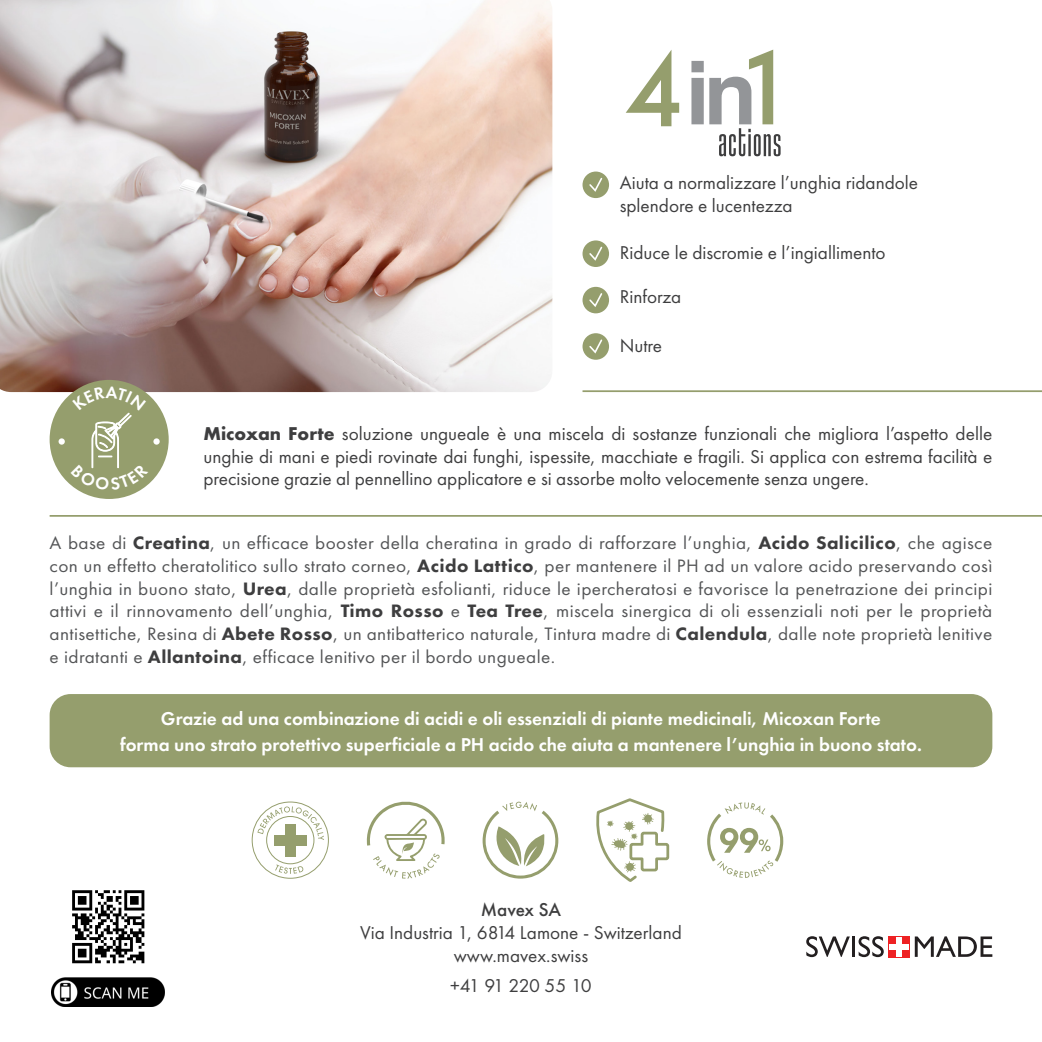
<style>
.page{position:relative;width:1042px;height:1042px;background:#fff}
.page>*{position:absolute;margin:0;border:0;box-sizing:border-box;transform-origin:0 0}
.t1{font:19.25px/22.8px "Futura PT";color:#3e3e3f;text-align:justify}
.t2{font:600 19.25px "Futura PT";color:#fff}
.t3{font:19.25px "Futura PT";letter-spacing:-.05em;color:#3e3e3f}
.t4{font:500 19.25px "Futura PT";color:#3e3e3f}
.t5{font:18.72px/22.8px "Futura PT";letter-spacing:.02em;color:#545557;text-align:justify}
.s1{font-weight:700}
.s2{font-weight:800;color:#3e3e3f}
</style>
<div class="page">
<div style="left:50px;top:694px;width:942px;height:73px;background:#959e6d;border-radius:21px"></div>
<svg style="left:806px;top:936px;width:44px;height:21px"></svg>
<hr style="left:852px;top:936px;width:3px;height:21px;background:#231f20">
<svg style="left:858px;top:936px;width:26px;height:21px"></svg>
<svg style="left:915px;top:936px;width:77px;height:21px"></svg>
<div style="left:888px;top:936px;width:21px;height:21px;background:#ee2123"></div>
<div style="left:889px;top:944px;width:19px;height:5px;background:#fff"></div>
<div style="left:896px;top:937px;width:5px;height:19px;background:#fff"></div>
<img style="left:72px;top:890px;width:73px;height:74px">
<img style="left:51px;top:977px;width:114px;height:30px">
<svg style="left:366px;top:801px;width:79px;height:77px"></svg>
<svg style="left:482px;top:801px;width:76px;height:77px"></svg>
<svg style="left:596px;top:798px;width:74px;height:84px"></svg>
<div style="left:252px;top:801px;width:77px;height:78px;border:1px solid #959e6d;border-radius:50%"></div>
<div style="left:266px;top:816px;width:48px;height:48px;border:1px solid #959e6d;border-radius:50%"></div>
<svg style="left:257px;top:806px;width:67px;height:34px"></svg>
<svg style="left:275px;top:864px;width:29px;height:10px"></svg>
<div style="left:285px;top:825px;width:10px;height:32px;background:#959e6d"></div>
<div style="left:274px;top:835px;width:32px;height:11px;background:#959e6d"></div>
<svg style="left:707px;top:802px;width:76px;height:76px"></svg>
<img style="left:0;top:0;width:552px;height:392px">
<div style="left:582px;top:172px;width:27px;height:26px;background:#959e6d;border-radius:50%"></div>
<svg style="left:589px;top:177px;width:14px;height:15px"></svg>
<div style="left:582px;top:240px;width:27px;height:27px;background:#959e6d;border-radius:50%"></div>
<svg style="left:589px;top:246px;width:14px;height:15px"></svg>
<div style="left:582px;top:287px;width:27px;height:26px;background:#959e6d;border-radius:50%"></div>
<svg style="left:589px;top:293px;width:14px;height:14px"></svg>
<div style="left:582px;top:333px;width:27px;height:27px;background:#959e6d;border-radius:50%"></div>
<svg style="left:589px;top:339px;width:14px;height:15px"></svg>
<svg style="left:691px;top:50px;width:89px;height:106px"></svg>
<svg style="left:626px;top:50px;width:53px;height:76px"></svg>
<div style="left:50px;top:380px;width:119px;height:119px;background:#959e6d;border-radius:50%"></div>
<div style="left:59px;top:438px;width:6px;height:7px;background:#fff;border-radius:50%"></div>
<svg style="left:153px;top:438px;width:7px;height:7px"></svg>
<hr style="left:50px;top:515px;width:992px;height:2px;background:#959e6d">
<hr style="left:582px;top:390px;width:460px;height:2px;background:#959e6d">
<svg style="left:71px;top:386px;width:78px;height:105px"></svg>
<p class="t1" style="left:620px;top:171px;width:300px">Aiuta a normalizzare l’unghia ridandole splendore e lucentezza</p>
<p class="t1" style="left:620px;top:241px;width:267px">Riduce le discromie e l’ingiallimento</p>
<p class="t1" style="left:620px;top:285px;width:63px">Rinforza</p>
<p class="t1" style="left:620px;top:334px;width:44px">Nutre</p>
<p class="t1" style="left:203px;top:422px;width:790px"><span class="s1">Micoxan Forte</span> soluzione ungueale è una miscela di sostanze funzionali che migliora l’aspetto delle unghie di mani e piedi rovinate dai funghi, ispessite, macchiate e fragili. Si applica con estrema facilità e precisione grazie al pennellino applicatore e si assorbe molto velocemente senza ungere.</p>
<p class="t5" style="left:50px;top:531px;width:944px">A base di <span class="s2">Creatina</span>, un efficace booster della cheratina in grado di rafforzare l’unghia, <span class="s2">Acido Salicilico</span>, che agisce con un effetto cheratolitico sullo strato corneo, <span class="s2">Acido Lattico</span>, per mantenere il PH ad un valore acido preservando così l’unghia in buono stato, <span class="s2">Urea</span>, dalle proprietà esfolianti, riduce le ipercheratosi e favorisce la penetrazione dei principi attivi e il rinnovamento dell’unghia, <span class="s2">Timo Rosso</span> e <span class="s2">Tea Tree</span>, miscela sinergica di oli essenziali noti per le proprietà antisettiche, Resina di <span class="s2">Abete Rosso</span>, un antibatterico naturale, Tintura madre di <span class="s2">Calendula</span>, dalle note proprietà lenitive e idratanti e <span class="s2">Allantoina</span>, efficace lenitivo per il bordo ungueale.</p>
<p class="t2" style="left:161px;top:706px;width:721px">Grazie ad una combinazione di acidi e oli essenziali di piante medicinali, Micoxan Forte</p>
<p class="t2" style="left:120px;top:733px;width:803px">forma uno strato protettivo superficiale a PH acido che aiuta a mantenere l’unghia in buono stato.</p>
<p class="t4" style="left:481px;top:898px;width:82px">Mavex SA</p>
<p class="t1" style="left:360px;top:921px;width:323px">Via Industria 1, 6814 Lamone - Switzerland</p>
<p class="t1" style="left:454px;top:944px;width:136px">www.mavex.swiss</p>
<p class="t3" style="left:450px;top:974px;width:143px">+41 91 220 55 10</p>
</div>
